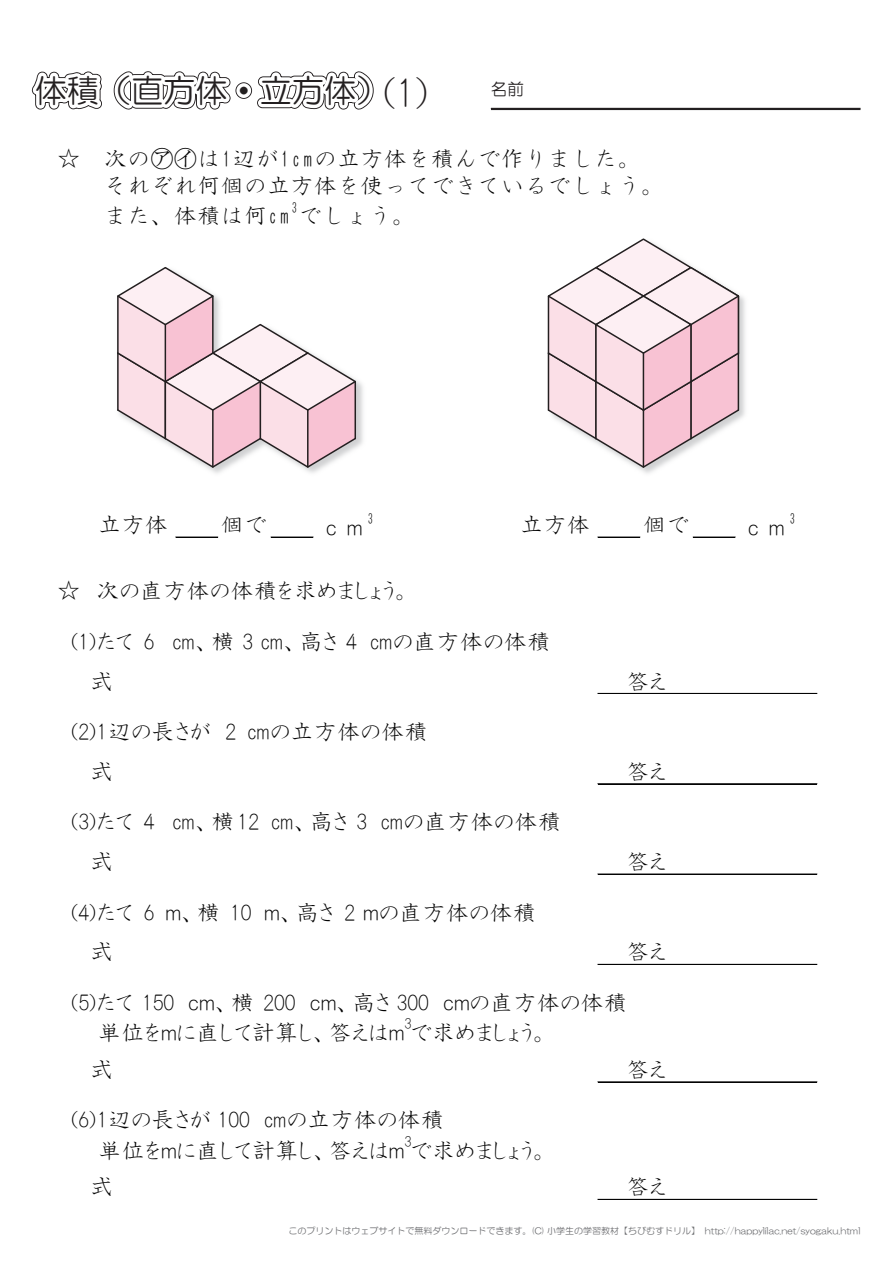
<style>
.page{position:relative;width:893px;height:1263px;background:#fff}
.page>*{position:absolute;margin:0;border:0;box-sizing:border-box;transform-origin:0 0}
.t1{font:42px "HGP Kyokashotai";color:#231f20}
.t2{font:32.1px "HG Maru Gothic MPRO";color:#231f20}
.t3{font:23.25px/39.8px "HGP Kyokashotai";color:#030303}
.t4{font:23.25px/27.2px "HG Kyokashotai";color:#030303}
.t5{font:16.65px "HG Maru Gothic MPRO";color:#231f20}
.t6{font:15.6px "HG Kyokashotai";color:#030303}
.t7{font:15.6px "HGP Kyokashotai";color:#030303}
.t8{font:9px "HG Maru Gothic MPRO";color:#6c6d70}
.s1{font-family:"MS Mincho"}
</style>
<div class="page">
<svg style="left:31px;top:71px;width:343px;height:39px"></svg>
<hr style="left:491px;top:108px;width:369px;height:2px;background:#231f20">
<hr style="left:176px;top:537px;width:42px;height:1px;background:#030303">
<hr style="left:271px;top:537px;width:42px;height:1px;background:#030303">
<hr style="left:598px;top:537px;width:42px;height:1px;background:#030303">
<hr style="left:693px;top:537px;width:42px;height:1px;background:#030303">
<hr style="left:598px;top:693px;width:219px;height:1px;background:#030303">
<hr style="left:598px;top:783px;width:219px;height:1px;background:#030303">
<hr style="left:598px;top:784px;width:219px;height:1px;background:#030303">
<hr style="left:598px;top:874px;width:219px;height:1px;background:#030303">
<hr style="left:598px;top:964px;width:219px;height:1px;background:#030303">
<hr style="left:598px;top:1081px;width:219px;height:1px;background:#030303">
<hr style="left:598px;top:1082px;width:219px;height:1px;background:#030303">
<hr style="left:598px;top:1199px;width:219px;height:1px;background:#030303">
<svg style="left:117px;top:266px;width:241px;height:203px"></svg>
<hr style="left:212px;top:296px;width:2px;height:57px;background:#231f20">
<hr style="left:165px;top:325px;width:1px;height:57px;background:#231f20">
<hr style="left:117px;top:296px;width:2px;height:57px;background:#231f20">
<svg style="left:547px;top:238px;width:194px;height:231px"></svg>
<hr style="left:690px;top:325px;width:2px;height:57px;background:#231f20">
<hr style="left:643px;top:353px;width:1px;height:57px;background:#231f20">
<hr style="left:595px;top:325px;width:2px;height:57px;background:#231f20">
<h2 class="t2" style="left:35px;top:74px;width:355px">体積（直方体・立方体）</h2>
<p class="t5" style="left:491px;top:81px;width:35px">名前</p>
<h1 class="t1" style="left:383px;top:72px;width:48px">(1)</h1>
<p class="t4" style="left:104px;top:145px;width:562px;text-indent:-47px">☆ 次の<span class="s1">㋐㋑</span>は1辺が1cmの立方体を積んで作りました。それぞれ何個の立方体を使ってできているでしょう。</p>
<p class="t4" style="left:104px;top:202px;width:313px">また、体積は何cm でしょう。</p>
<p class="t6" style="left:291px;top:199px;width:9px">3</p>
<p class="t4" style="left:98px;top:511px;width:72px">立方体</p>
<p class="t4" style="left:221px;top:511px;width:48px">個で</p>
<p class="t6" style="left:366px;top:511px;width:9px">3</p>
<p class="t4" style="left:520px;top:511px;width:72px">立方体</p>
<p class="t4" style="left:643px;top:511px;width:48px">個で</p>
<p class="t4" style="left:320px;top:514px;width:48px">ｃｍ</p>
<p class="t3" style="left:57px;top:571px;width:354px">☆ 次の直方体の体積を求めましょう。</p>
<p class="t3" style="left:90px;top:621px;width:268px;text-indent:-19px">(1)たて 6 cm、横 3 cm、高さ 4式</p>
<p class="t3" style="left:370px;top:621px;width:181px">cmの直方体の体積</p>
<p class="t3" style="left:71px;top:712px;width:142px">(2)1辺の長さが</p>
<p class="t3" style="left:225px;top:712px;width:204px">2 cmの立方体の体積</p>
<p class="t3" style="left:626px;top:661px;width:42px">答え</p>
<p class="t3" style="left:90px;top:751px;width:25px">式</p>
<p class="t3" style="left:626px;top:751px;width:42px">答え</p>
<p class="t3" style="left:272px;top:802px;width:97px">cm、高さ 3</p>
<p class="t3" style="left:90px;top:842px;width:25px">式</p>
<p class="t3" style="left:381px;top:802px;width:181px">cmの直方体の体積</p>
<p class="t3" style="left:71px;top:802px;width:85px">(3)たて 4</p>
<p class="t3" style="left:173px;top:802px;width:88px">cm、横 12</p>
<p class="t3" style="left:626px;top:842px;width:42px">答え</p>
<p class="t3" style="left:71px;top:892px;width:467px">(4)たて 6 ｍ、横 10 ｍ、高さ 2 ｍの直方体の体積</p>
<p class="t3" style="left:90px;top:932px;width:25px">式</p>
<p class="t3" style="left:626px;top:932px;width:42px">答え</p>
<p class="t3" style="left:71px;top:983px;width:105px">(5)たて 150</p>
<p class="t3" style="left:189px;top:983px;width:109px">ｃｍ、横 200</p>
<p class="t3" style="left:310px;top:983px;width:319px">ｃｍ、高さ 300 ｃｍの直方体の体積</p>
<p class="t7" style="left:404px;top:1016px;width:9px">3</p>
<p class="t3" style="left:98px;top:1013px;width:452px">単位をｍに直して計算し、答えはｍで求めましょう。</p>
<p class="t3" style="left:90px;top:1050px;width:25px">式</p>
<p class="t3" style="left:71px;top:1100px;width:375px">(6)1辺の長さが 100 cmの立方体の体積</p>
<p class="t7" style="left:404px;top:1133px;width:9px">3</p>
<p class="t3" style="left:98px;top:1130px;width:452px">単位をｍに直して計算し、答えはｍで求めましょう。</p>
<p class="t3" style="left:90px;top:1167px;width:25px">式</p>
<p class="t3" style="left:626px;top:1050px;width:42px">答え</p>
<p class="t3" style="left:626px;top:1167px;width:42px">答え</p>
<p class="t6" style="left:789px;top:511px;width:9px">3</p>
<p class="t4" style="left:742px;top:514px;width:48px">ｃｍ</p>
<p class="t8" style="left:288px;top:1226px;width:573px">このプリントはウェブサイトで無料ダウンロードできます。(C) 小学生の学習教材【ちびむすドリル】　http://happylilac.net/syogaku.html</p>
</div>
